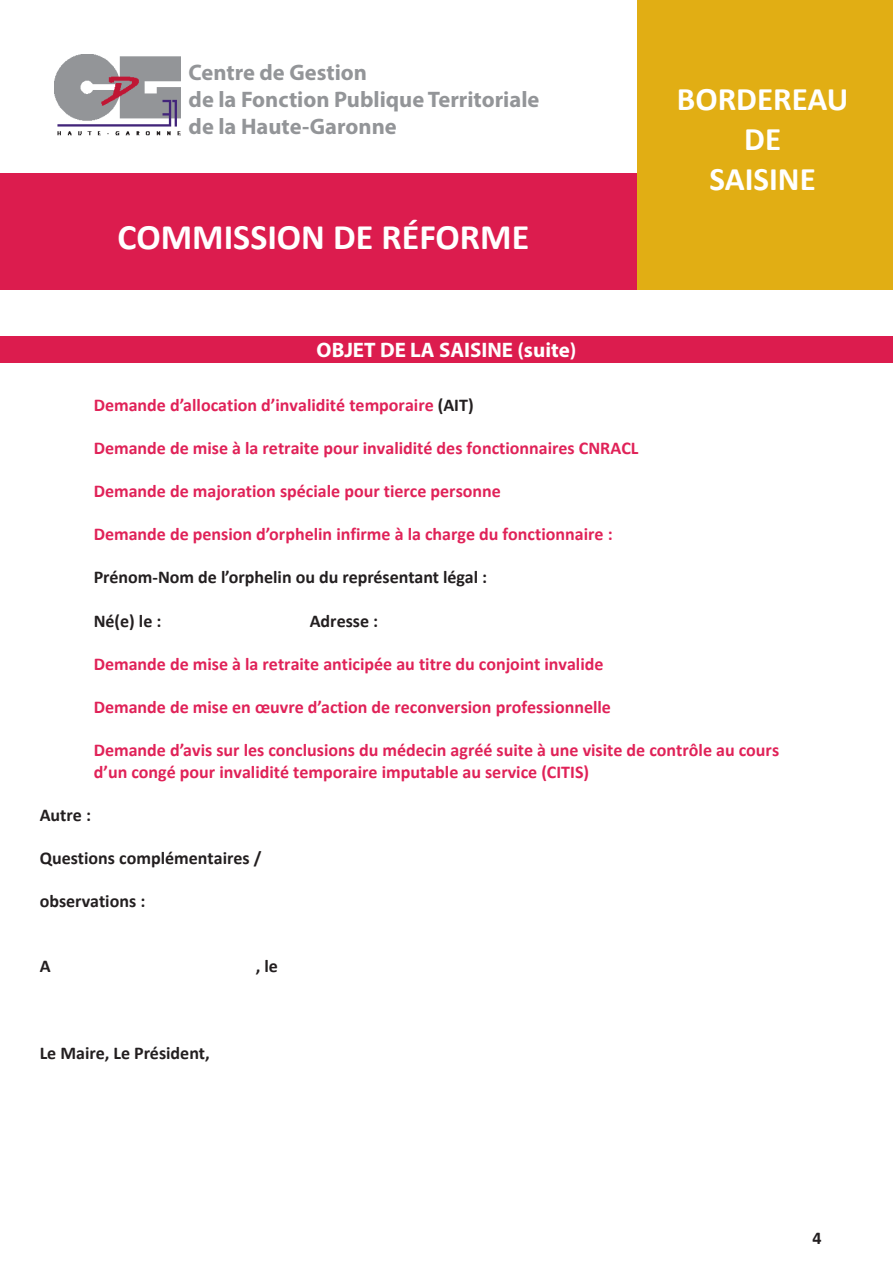
<style>
.page{position:relative;width:893px;height:1263px;background:#fff}
.page>*{position:absolute;margin:0;border:0;box-sizing:border-box;transform-origin:0 0}
.t1{font:700 36px "Calibri";color:#fff}
.t2{font:700 33px "Calibri";color:#fff}
.t3{font:700 22.5px "Myriad Pro";color:#939598}
.t4{font:700 21px "Myriad Pro";color:#fff}
.t5{font:700 18px/21.6px "Calibri";color:#e02258}
.t6{font:700 18px "Calibri";color:#231f20}
.s1{color:#231f20}
</style>
<div class="page">
<div style="left:0;top:174px;width:893px;height:116px;background:#dc1c4e"></div>
<div style="left:638px;top:0;width:255px;height:289px;background:#e1ae14"></div>
<img style="left:54px;top:54px;width:127px;height:82px">
<div style="left:0;top:336px;width:893px;height:27px;background:#dc1c4e"></div>
<p class="t3" style="left:189px;top:57px;width:180px">Centre de Gestion</p>
<p class="t3" style="left:189px;top:84px;width:352px">de la Fonction Publique Territoriale</p>
<p class="t3" style="left:189px;top:111px;width:210px">de la Haute-Garonne</p>
<p class="t1" style="left:118px;top:211px;width:413px">COMMISSION DE RÉFORME</p>
<p class="t4" style="left:317px;top:336px;width:261px">OBJET DE LA SAISINE (suite)</p>
<p class="t2" style="left:677px;top:76px;width:173px">BORDEREAU</p>
<p class="t2" style="left:744px;top:116px;width:38px">DE</p>
<p class="t2" style="left:709px;top:155px;width:108px">SAISINE</p>
<p class="t5" style="left:94px;top:393px;width:381px">Demande d’allocation d’invalidité temporaire <span class="s1">(AIT)</span></p>
<p class="t5" style="left:94px;top:437px;width:546px">Demande de mise à la retraite pour invalidité des fonctionnaires CNRACL</p>
<p class="t5" style="left:94px;top:480px;width:409px">Demande de majoration spéciale pour tierce personne</p>
<p class="t5" style="left:94px;top:523px;width:520px">Demande de pension d’orphelin infirme à la charge du fonctionnaire :</p>
<p class="t6" style="left:94px;top:565px;width:395px">Prénom-Nom de l’orphelin ou du représentant légal :</p>
<p class="t6" style="left:94px;top:608px;width:69px">Né(e) le :</p>
<p class="t6" style="left:310px;top:608px;width:70px">Adresse :</p>
<p class="t5" style="left:94px;top:653px;width:511px">Demande de mise à la retraite anticipée au titre du conjoint invalide</p>
<p class="t5" style="left:94px;top:696px;width:519px">Demande de mise en œuvre d’action de reconversion professionnelle</p>
<p class="t5" style="left:94px;top:739px;width:687px">Demande d’avis sur les conclusions du médecin agréé suite à une visite de contrôle au cours d’un congé pour invalidité temporaire imputable au service (CITIS)</p>
<p class="t6" style="left:40px;top:802px;width:53px">Autre :</p>
<p class="t6" style="left:40px;top:845px;width:223px">Questions complémentaires /</p>
<p class="t6" style="left:40px;top:889px;width:107px">observations :</p>
<p class="t6" style="left:40px;top:953px;width:12px">A</p>
<p class="t6" style="left:256px;top:953px;width:24px">, le</p>
<p class="t6" style="left:40px;top:1040px;width:172px">Le Maire, Le Président,</p>
<p class="t6" style="left:812px;top:1225px;width:11px">4</p>
</div>
